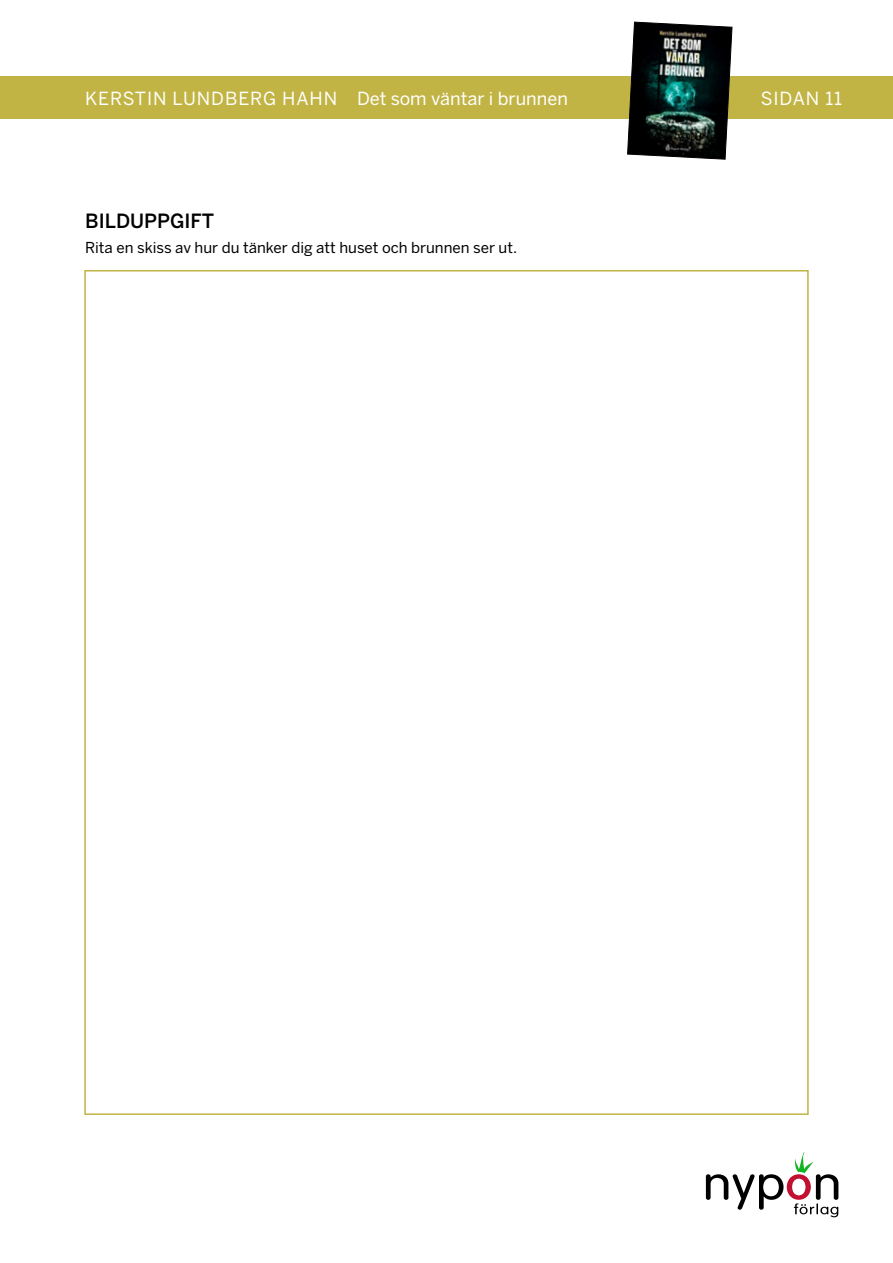
<style>
.page{position:relative;width:893px;height:1263px;background:#fff}
.page>*{position:absolute;margin:0;border:0;box-sizing:border-box;transform-origin:0 0}
.t1{font:500 19.5px "Benton Sans";color:#000}
.t2{font:18px "Benton Sans";letter-spacing:.025em;color:#fff}
.t3{font:15px "Benton Sans";color:#000}
</style>
<div class="page">
<div style="left:0;top:77px;width:893px;height:42px;background:#c1b444"></div>
<img style="left:627px;top:21px;width:106px;height:139px">
<svg style="left:706px;top:1152px;width:132px;height:65px"></svg>
<p class="t2" style="left:85px;top:88px;width:484px">KERSTIN LUNDBERG HAHN Det som väntar i brunnen</p>
<p class="t2" style="left:761px;top:88px;width:83px">SIDAN 11</p>
<h1 class="t1" style="left:85px;top:210px;width:131px">BILDUPPGIFT</h1>
<p class="t3" style="left:85px;top:239px;width:434px">Rita en skiss av hur du tänker dig att huset och brunnen ser ut.</p>
</div>
